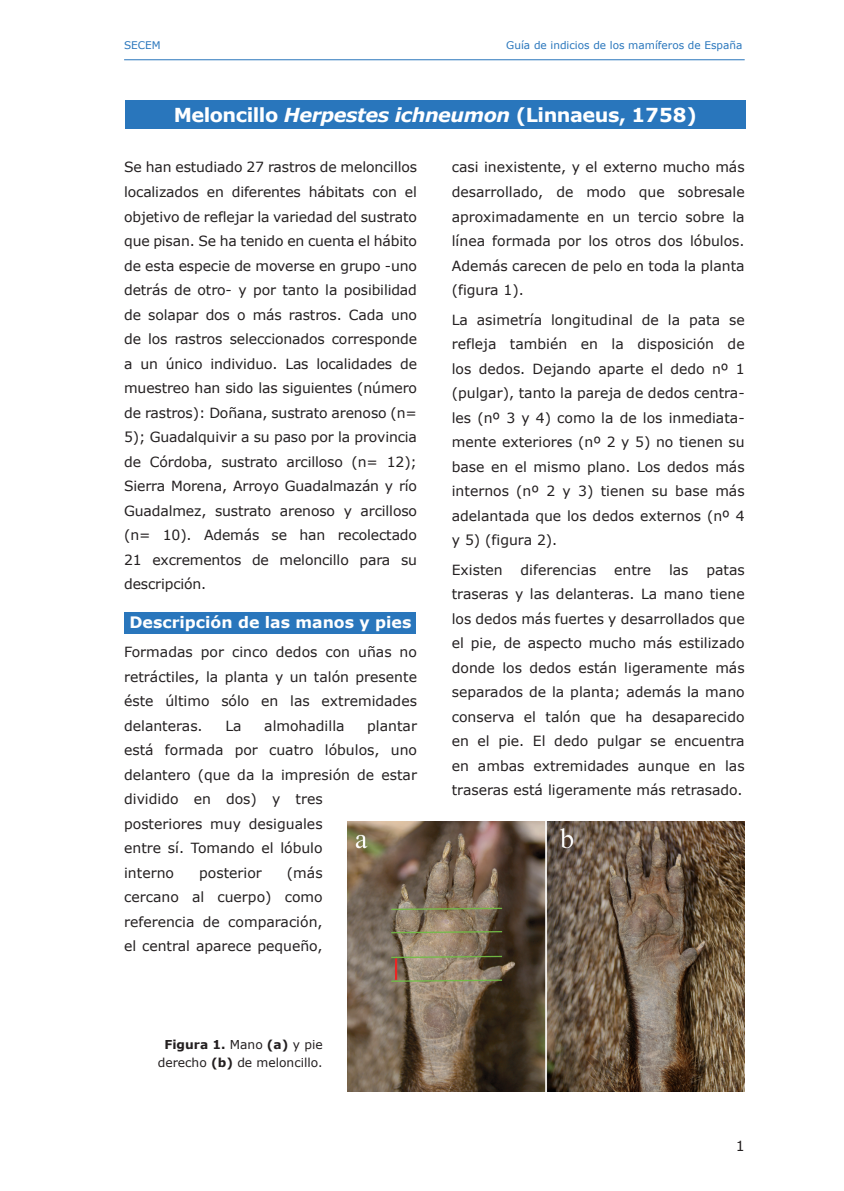
<style>
.page{position:relative;width:844px;height:1191px;background:#fff}
.page>*{position:absolute;margin:0;border:0;box-sizing:border-box;transform-origin:0 0}
.Título{font:700 19.25px "Verdana";letter-spacing:-.025em;color:#fff}
.Cabecera_I{font:700 15.75px "Verdana";color:#fff}
.Texto{font:14px/24.5px "Verdana";color:#231f20;text-align:justify}
.Tablas_y_Figuras{font:14px "Verdana";color:#231f20}
.Tablas_y_Figuras-2{font:12.25px/17.5px "Verdana";color:#231f20;text-align:center}
.t1{font:10.5px "Verdana";color:#2976bc}
.s1{font-style:italic}
.s2{font-weight:700}
</style>
<div class="page">
<hr style="left:124px;top:59px;width:620px;height:1px;background:#2976bc">
<div style="left:124px;top:613px;width:291px;height:21px;background:#2976bc"></div>
<div style="left:125px;top:100px;width:620px;height:29px;background:#2976bc"></div>
<img style="left:347px;top:821px;width:397px;height:270px">
<p class="t1" style="left:124px;top:38px;width:38px">SECEM</p>
<p class="t1" style="left:506px;top:38px;width:237px">Guía de indicios de los mamíferos de España</p>
<p class="Título" style="left:174px;top:101px;width:524px">Meloncillo <span class="s1">Herpestes ichneumon</span> (Linnaeus, 1758)</p>
<p class="Texto" style="left:124px;top:155px;width:294px">Se han estudiado 27 rastros de meloncillos localizados en diferentes hábitats con el objetivo de reflejar la variedad del sustrato que pisan. Se ha tenido en cuenta el hábito de esta especie de moverse en grupo -uno detrás de otro- y por tanto la posibilidad de solapar dos o más rastros. Cada uno de los rastros seleccionados corresponde a un único individuo. Las localidades de muestreo han sido las siguientes (número de rastros): Doñana, sustrato arenoso (n= 5); Guadalquivir a su paso por la provincia de Córdoba, sustrato arcilloso (n= 12); Sierra Morena, Arroyo Guadalmazán y río Guadalmez, sustrato arenoso y arcilloso (n= 10). Además se han recolectado 21 excrementos de meloncillo para su descripción.</p>
<p class="Cabecera_I" style="left:129px;top:611px;width:283px">Descripción de las manos y pies</p>
<p class="Texto" style="left:124px;top:640px;width:294px">Formadas por cinco dedos con uñas no retráctiles, la planta y un talón presente éste último sólo en las extremidades delanteras.</p>
<p class="Texto" style="left:451px;top:155px;width:294px">casi inexistente, y el externo mucho más desarrollado, de modo que sobresale aproximadamente en un tercio sobre la línea formada por los otros dos lóbulos.<br>Además carecen de pelo en toda la planta (figura 1).</p>
<p class="Texto" style="left:451px;top:307px;width:294px">La asimetría longitudinal de la pata se refleja también en la disposición de los dedos. Dejando aparte el dedo nº 1 (pulgar), tanto la pareja de dedos centra&shy;les (nº 3 y 4) como la de los inmediata&shy;mente exteriores (nº 2 y 5) no tienen su base en el mismo plano. Los dedos más internos (nº 2 y 3) tienen su base más adelantada que los dedos externos (nº 4 y 5) (figura 2).</p>
<p class="Texto" style="left:451px;top:557px;width:52px">Existen</p>
<p class="Texto" style="left:520px;top:557px;width:77px">diferencias</p>
<p class="Texto" style="left:614px;top:557px;width:39px">entre</p>
<p class="Texto" style="left:668px;top:557px;width:21px">las</p>
<p class="Texto" style="left:451px;top:557px;width:294px;text-indent:254px">patas traseras y las delanteras. La mano tiene los dedos más fuertes y desarrollados que el pie, de aspecto mucho más estilizado donde los dedos están ligeramente más separados de la planta; además la mano conserva el talón que ha desaparecido en el pie. El dedo pulgar se encuentra en ambas extremidades aunque en las traseras está ligeramente más retrasado.</p>
<p class="Texto" style="left:124px;top:713px;width:294px;text-align:left;text-indent:243px">plantar está formada por cuatro lóbulos, uno delantero (que da la impresión de estar dividido en dos) y tres<br>posteriores muy desiguales<br>entre sí. Tomando el lóbulo<br>interno</p>
<p class="Texto" style="left:225px;top:713px;width:18px">La</p>
<p class="Texto" style="left:264px;top:713px;width:82px">almohadilla</p>
<p class="Texto" style="left:124px;top:860px;width:200px;text-indent:163px">(más cercano al cuerpo) como referencia de comparación, el central aparece pequeño,</p>
<p class="Texto" style="left:199px;top:860px;width:64px">posterior</p>
<p class="Tablas_y_Figuras-2" style="left:158px;top:1035px;width:166px"><span class="s2">Figura 1.</span> Mano <span class="s2">(a)</span> y pie derecho <span class="s2">(b)</span> de meloncillo.</p>
<p class="Tablas_y_Figuras" style="left:735px;top:1136px;width:10px">1</p>
</div>
